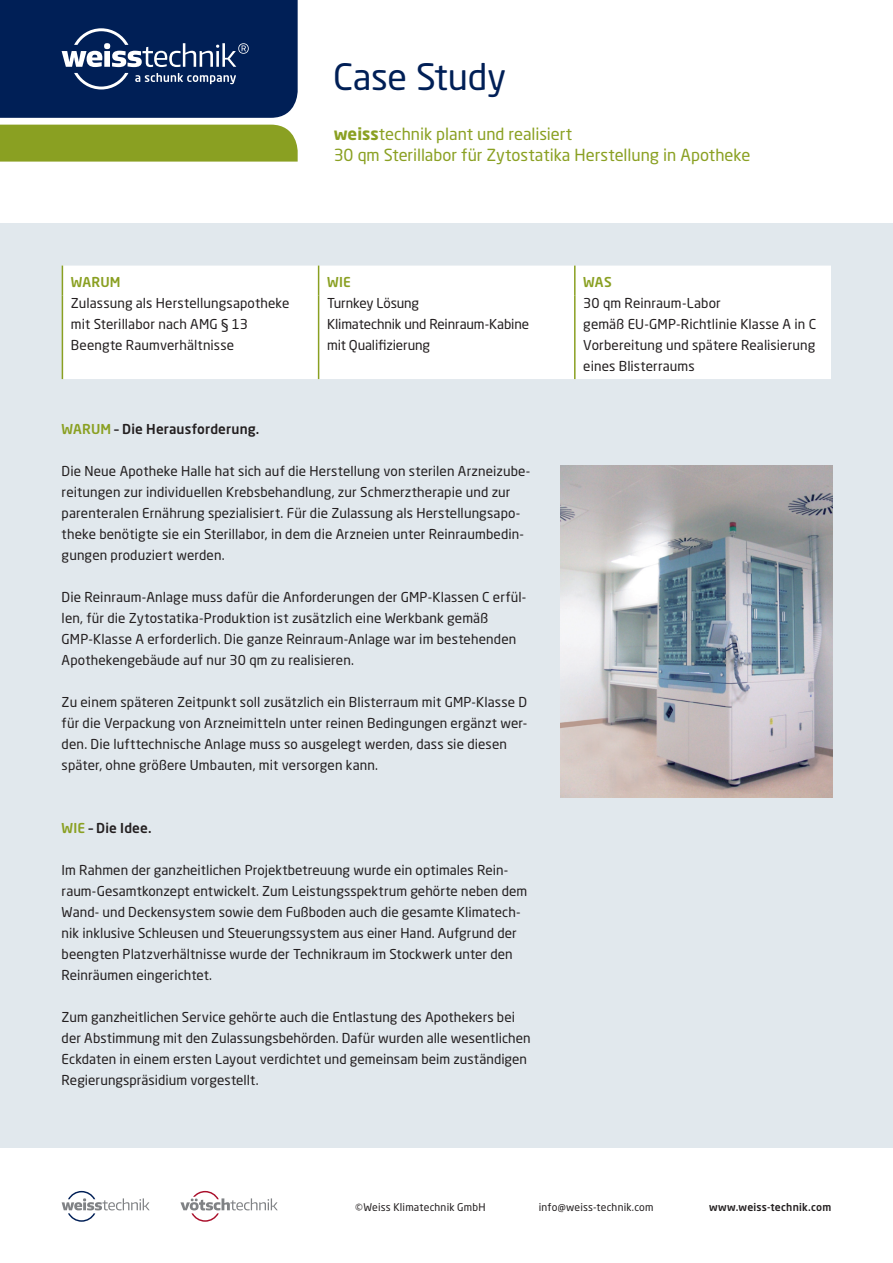
<style>
.page{position:relative;width:893px;height:1263px;background:#fff}
.page>*{position:absolute;margin:0;border:0;box-sizing:border-box;transform-origin:0 0}
.Headline_20pt{font:36px "Neo Sans Pro";letter-spacing:-.005em;color:#001f56}
.Subheadline_11pt{font:16.5px "Neo Sans Pro";color:#8aa022}
.Copy_9pt{font:13.5px/21px "Neo Sans Pro";letter-spacing:.005em;color:#231f20}
.Subline_9pt{font:500 13.5px "Neo Sans Pro";letter-spacing:.01em;color:#231f20}
.Copy_9pt-2{font:13.5px "Neo Sans Pro";letter-spacing:-.015em;color:#231f20}
.Copy_9pt-3{font:500 13.5px "Neo Sans Pro";letter-spacing:.01em;color:#8aa022}
.Copy_9pt-4{font:10.5px "Neo Sans Pro";letter-spacing:.015em;color:#231f20}
.Copy_9pt-5{font:500 10.5px "Neo Sans Pro";letter-spacing:.02em;color:#231f20}
.s1{font-weight:700}
.s2{color:#8aa022}
</style>
<div class="page">
<div style="left:0;top:224px;width:893px;height:924px;background:#e1e8ed"></div>
<div style="left:63px;top:266px;width:768px;height:113px;background:#fff"></div>
<svg style="left:318px;top:266px;width:1px;height:29px"></svg>
<hr style="left:574px;top:266px;width:2px;height:29px;background:#8aa022">
<hr style="left:318px;top:295px;width:1px;height:84px;background:#8aa022">
<hr style="left:574px;top:295px;width:2px;height:84px;background:#8aa022">
<svg style="left:62px;top:266px;width:1px;height:29px"></svg>
<hr style="left:62px;top:295px;width:1px;height:84px;background:#8aa022">
<img style="left:561px;top:466px;width:271px;height:331px">
<div style="left:0;top:125px;width:298px;height:37px;background:#8aa022"></div>
<svg style="left:0;top:0;width:298px;height:118px;background:#112e61"></svg>
<svg style="left:62px;top:1191px;width:88px;height:31px"></svg>
<svg style="left:180px;top:1191px;width:98px;height:31px"></svg>
<p class="Headline_20pt" style="left:333px;top:55px;width:175px">Case Study</p>
<p class="Subheadline_11pt" style="left:334px;top:123px;width:240px"><span class="s1">weiss</span>technik plant und realisiert</p>
<p class="Subheadline_11pt" style="left:334px;top:144px;width:418px">30 qm Sterillabor für Zytostatika Herstellung in Apotheke</p>
<p class="Copy_9pt-3" style="left:71px;top:273px;width:51px">WARUM</p>
<p class="Copy_9pt-3" style="left:327px;top:273px;width:25px">WIE</p>
<p class="Copy_9pt-3" style="left:583px;top:273px;width:30px">WAS</p>
<p class="Copy_9pt" style="left:71px;top:292px;width:220px">Zulassung als Herstellungsapotheke</p>
<p class="Copy_9pt" style="left:71px;top:313px;width:179px">mit Sterillabor nach AMG § 13</p>
<p class="Copy_9pt" style="left:71px;top:334px;width:165px">Beengte Raumverhältnisse</p>
<p class="Copy_9pt" style="left:327px;top:292px;width:94px">Turnkey Lösung</p>
<p class="Copy_9pt" style="left:327px;top:313px;width:204px">Klimatechnik und Reinraum-Kabine</p>
<p class="Copy_9pt-2" style="left:327px;top:336px;width:104px">mit Qualifizierung</p>
<p class="Copy_9pt" style="left:583px;top:292px;width:139px">30 qm Reinraum-Labor</p>
<p class="Copy_9pt" style="left:583px;top:313px;width:234px">gemäß EU-GMP-Richtlinie Klasse A in C</p>
<p class="Copy_9pt" style="left:583px;top:334px;width:234px">Vorbereitung und spätere Realisierung eines Blisterraums</p>
<p class="Subline_9pt" style="left:62px;top:420px;width:199px"><span class="s2">WARUM</span> – Die Herausforderung.</p>
<p class="Copy_9pt" style="left:62px;top:460px;width:470px">Die Neue Apotheke Halle hat sich auf die Herstellung von sterilen Arzneizube&shy;reitungen zur individuellen Krebsbehandlung, zur Schmerztherapie und zur parenteralen Ernährung spezialisiert. Für die Zulassung als Herstellungsapo&shy;theke benötigte sie ein Sterillabor, in dem die Arzneien unter Reinraumbedin&shy;gungen produziert werden.</p>
<p class="Copy_9pt" style="left:62px;top:586px;width:466px">Die Reinraum-Anlage muss dafür die Anforderungen der GMP-Klassen C erfül&shy;len, für die Zytostatika-Produktion ist zusätzlich eine Werkbank gemäß GMP-Klasse A erforderlich. Die ganze Reinraum-Anlage war im bestehenden Apothekengebäude auf nur 30 qm zu realisieren.</p>
<p class="Copy_9pt" style="left:62px;top:691px;width:467px">Zu einem späteren Zeitpunkt soll zusätzlich ein Blisterraum mit GMP-Klasse D für die Verpackung von Arzneimitteln unter reinen Bedingungen ergänzt wer&shy;den. Die lufttechnische Anlage muss so ausgelegt werden, dass sie diesen später, ohne größere Umbauten, mit versorgen kann.</p>
<p class="Subline_9pt" style="left:62px;top:819px;width:91px"><span class="s2">WIE</span> – Die Idee.</p>
<p class="Copy_9pt" style="left:62px;top:859px;width:467px">Im Rahmen der ganzheitlichen Projektbetreuung wurde ein optimales Rein&shy;raum-Gesamtkonzept entwickelt. Zum Leistungsspektrum gehörte neben dem Wand- und Deckensystem sowie dem Fußboden auch die gesamte Klimatech&shy;nik inklusive Schleusen und Steuerungssystem aus einer Hand. Aufgrund der beengten Platzverhältnisse wurde der Technikraum im Stockwerk unter den Reinräumen eingerichtet.</p>
<p class="Copy_9pt" style="left:62px;top:1006px;width:470px">Zum ganzheitlichen Service gehörte auch die Entlastung des Apothekers bei der Abstimmung mit den Zulassungsbehörden. Dafür wurden alle wesentlichen Eckdaten in einem ersten Layout verdichtet und gemeinsam beim zuständigen Regierungspräsidium vorgestellt.</p>
<p class="Copy_9pt-4" style="left:355px;top:1200px;width:132px">©Weiss Klimatechnik GmbH</p>
<p class="Copy_9pt-5" style="left:709px;top:1200px;width:124px">www.weiss-technik.com</p>
<p class="Copy_9pt-4" style="left:539px;top:1200px;width:116px">info@weiss-technik.com</p>
</div>
